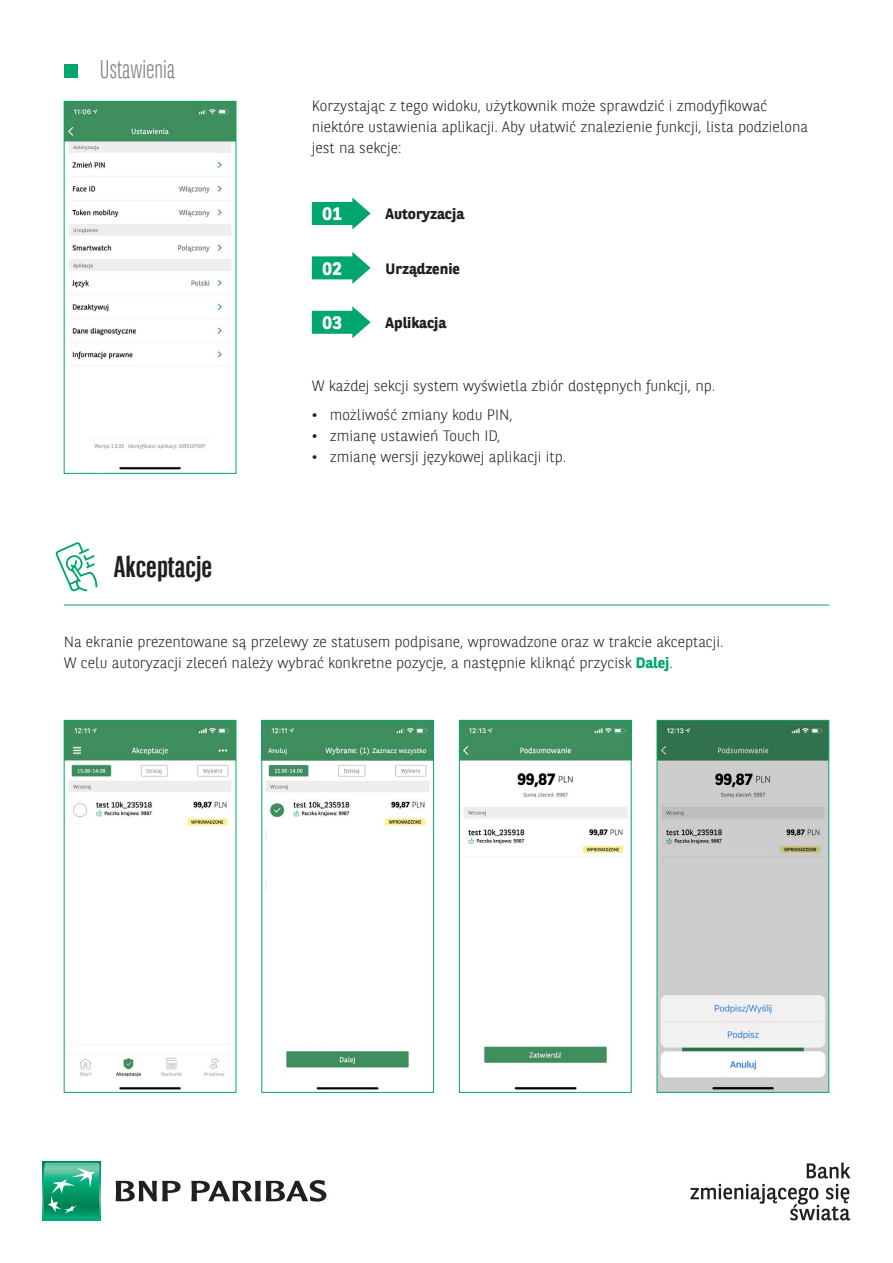
<style>
.page{position:relative;width:893px;height:1263px;background:#fff}
.page>*{position:absolute;margin:0;border:0;box-sizing:border-box;transform-origin:0 0}
.t1{font:700 30px "BNPP Sans Condensed";color:#231f20}
.t2{font:300 25.5px "BNPP Sans Condensed";color:#808285}
.t3{font:700 18px "BNPP Sans";color:#fff}
.t4{font:300 15px/21px "BNPP Sans";color:#231f20}
.t5{font:700 15px "BNPP Sans";color:#231f20}
.s1{font-weight:400}
.s2{font-weight:700;color:#00a66e}
</style>
<div class="page">
<svg style="left:116px;top:1181px;width:65px;height:20px"></svg>
<svg style="left:191px;top:1180px;width:135px;height:21px"></svg>
<svg style="left:42px;top:1161px;width:59px;height:59px"></svg>
<svg style="left:43px;top:1163px;width:57px;height:55px;background:#2dab82"></svg>
<svg style="left:690px;top:1184px;width:160px;height:36px"></svg>
<svg style="left:807px;top:1162px;width:43px;height:16px"></svg>
<svg style="left:56px;top:542px;width:41px;height:49px"></svg>
<img style="left:66px;top:722px;width:168px;height:368px">
<div style="left:64px;top:720px;width:172px;height:373px;border:1px solid #00a66e"></div>
<img style="left:263px;top:722px;width:169px;height:368px">
<div style="left:261px;top:720px;width:173px;height:373px;border:1px solid #00a66e"></div>
<img style="left:461px;top:722px;width:169px;height:368px">
<div style="left:459px;top:720px;width:173px;height:373px;border:1px solid #00a66e"></div>
<img style="left:659px;top:722px;width:168px;height:369px">
<div style="left:657px;top:720px;width:172px;height:373px;border:1px solid #00a66e"></div>
<hr style="left:64px;top:605px;width:765px;height:1px;background:#00a66e">
<img style="left:66px;top:103px;width:168px;height:367px">
<div style="left:64px;top:101px;width:172px;height:373px;border:1px solid #00a66e"></div>
<div style="left:64px;top:64px;width:14px;height:14px;background:#00a66e"></div>
<svg style="left:312px;top:197px;width:59px;height:32px"></svg>
<svg style="left:312px;top:252px;width:59px;height:32px"></svg>
<svg style="left:312px;top:306px;width:59px;height:32px"></svg>
<h2 class="t2" style="left:100px;top:53px;width:77px">Ustawienia</h2>
<h1 class="t1" style="left:114px;top:549px;width:100px">Akceptacje</h1>
<p class="t4" style="left:312px;top:95px;width:498px">Korzystając z tego widoku, użytkownik może sprawdzić i zmodyfikować niektóre ustawienia aplikacji. Aby ułatwić znalezienie funkcji, lista podzielona jest na sekcje:</p>
<p class="t3" style="left:322px;top:202px;width:21px">01</p>
<p class="t5" style="left:386px;top:204px;width:80px">Autoryzacja</p>
<p class="t3" style="left:322px;top:256px;width:21px">02</p>
<p class="t5" style="left:386px;top:258px;width:76px">Urządzenie</p>
<p class="t3" style="left:322px;top:310px;width:21px">03</p>
<p class="t5" style="left:386px;top:312px;width:62px">Aplikacja</p>
<p class="t4" style="left:312px;top:375px;width:405px">W każdej sekcji system wyświetla zbiór dostępnych funkcji, np.</p>
<p class="t4" style="left:312px;top:403px;width:203px"><span class="s1">•</span> możliwość zmiany kodu PIN,</p>
<p class="t4" style="left:312px;top:424px;width:190px"><span class="s1">•</span> zmianę ustawień Touch ID,</p>
<p class="t4" style="left:312px;top:445px;width:256px"><span class="s1">•</span> zmianę wersji językowej aplikacji itp.</p>
<p class="t4" style="left:64px;top:630px;width:661px">Na ekranie prezentowane są przelewy ze statusem podpisane, wprowadzone oraz w trakcie akceptacji.<br>W celu autoryzacji zleceń należy wybrać konkretne pozycje, a następnie kliknąć przycisk <span class="s2">Dalej</span>.</p>
</div>
